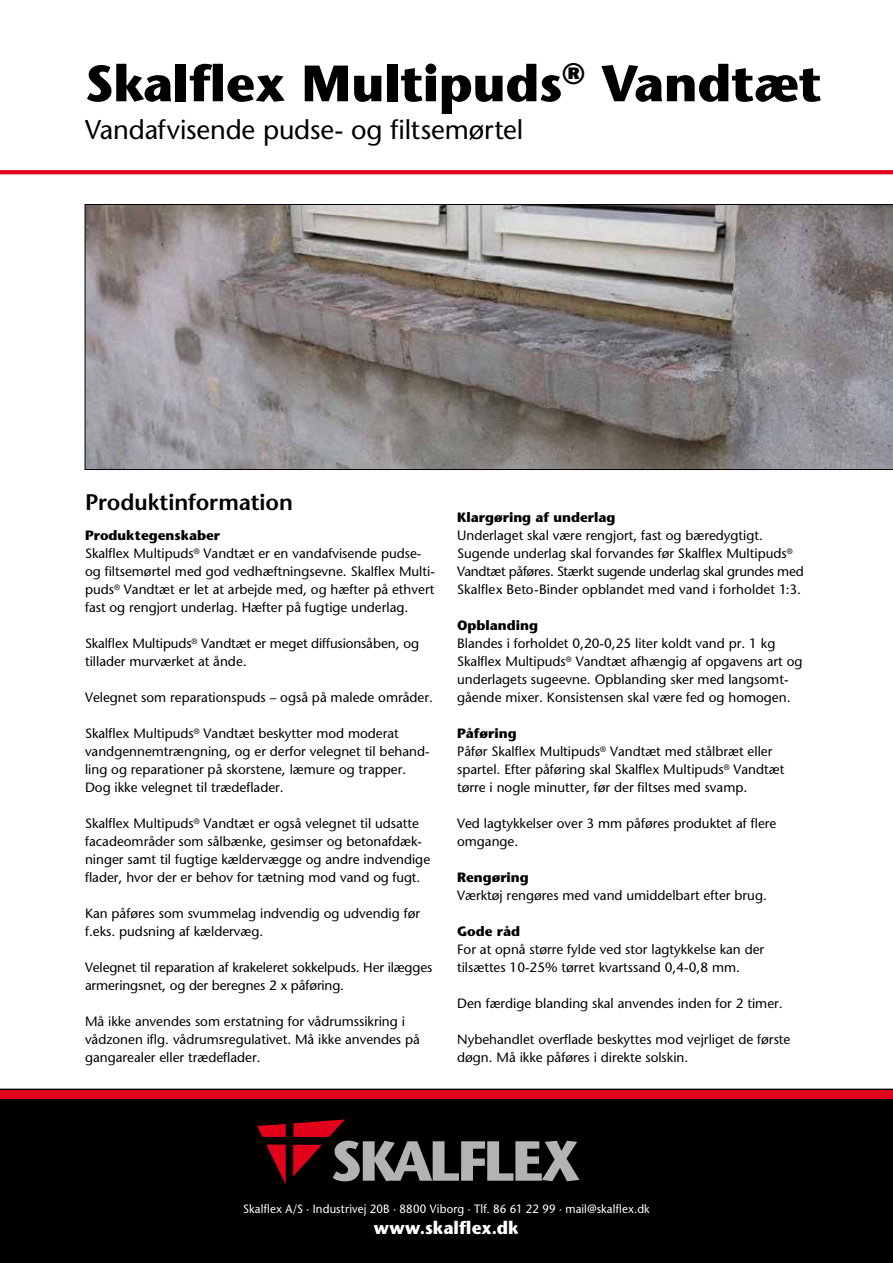
<style>
.page{position:relative;width:893px;height:1263px;background:#fff}
.page>*{position:absolute;margin:0;border:0;box-sizing:border-box;transform-origin:0 0}
.t1{font:700 51px "Stone Sans";letter-spacing:-.005em;color:#000}
.t2{font:27px "Stone Sans";letter-spacing:-.005em;color:#000}
.t3{font:600 22.5px "Stone Sans";color:#000}
.t4{font:700 18px "Stone Sans";letter-spacing:.005em;color:#fff;scale:.95 1}
.t5{font:13.5px/18px "Stone Sans";color:#000}
.t6{font:700 13.5px "Stone Sans";color:#000}
.t7{font:12px "Stone Sans";letter-spacing:.015em;color:#fff;scale:.95 1}
.s1{font-weight:700}
</style>
<div class="page">
<div style="left:0;top:1097px;width:893px;height:166px;background:#000"></div>
<div style="left:0;top:1090px;width:893px;height:9px;background:#e2001a"></div>
<hr style="left:0;top:1089px;width:893px;height:1px;background:#000">
<svg style="left:85px;top:204px;width:808px;height:266px;background:#8d8888"></svg>
<svg style="left:0;top:170px;width:893px;height:4px;background:#e2061f"></svg>
<svg style="left:257px;top:1124px;width:29px;height:13px"></svg>
<svg style="left:266px;top:1144px;width:20px;height:40px"></svg>
<svg style="left:293px;top:1119px;width:286px;height:62px"></svg>
<h1 class="t1" style="left:85px;top:51px;width:738px">Skalflex Multipuds<sup>®</sup> Vandtæt</h1>
<h2 class="t2" style="left:85px;top:113px;width:440px">Vandafvisende pudse- og filtsemørtel</h2>
<h3 class="t3" style="left:85px;top:488px;width:209px">Produktinformation</h3>
<p class="t5" style="left:85px;top:526px;width:351px"><span class="s1">Produktegenskaber<br></span>Skalflex Multipuds<sup>®</sup> Vandtæt er en vandafvisende pudse&shy;og filtsemørtel med god vedhæftningsevne. Skalflex Multi&shy;puds<sup>®</sup> Vandtæt er let at arbejde med, og hæfter på ethvert fast og rengjort underlag. Hæfter på fugtige underlag.</p>
<p class="t5" style="left:85px;top:634px;width:336px">Skalflex Multipuds<sup>®</sup> Vandtæt er meget diffusionsåben, og tillader murværket at ånde.</p>
<p class="t5" style="left:85px;top:688px;width:349px">Velegnet som reparationspuds – også på malede områder.</p>
<p class="t5" style="left:85px;top:724px;width:346px">Skalflex Multipuds<sup>®</sup> Vandtæt beskytter mod moderat vandgennemtrængning, og er derfor velegnet til behand&shy;ling og reparationer på skorstene, læmure og trapper.<br>Dog ikke velegnet til trædeflader.</p>
<p class="t5" style="left:85px;top:814px;width:347px">Skalflex Multipuds<sup>®</sup> Vandtæt er også velegnet til udsatte facadeområder som sålbænke, gesimser og betonafdæk&shy;ninger samt til fugtige kældervægge og andre indvendige flader, hvor der er behov for tætning mod vand og fugt.</p>
<p class="t5" style="left:85px;top:904px;width:337px">Kan påføres som svummelag indvendig og udvendig før f.eks. pudsning af kældervæg.</p>
<p class="t5" style="left:85px;top:958px;width:349px">Velegnet til reparation af krakeleret sokkelpuds. Her ilægges armeringsnet, og der beregnes 2 x påføring.</p>
<p class="t5" style="left:85px;top:1012px;width:336px">Må ikke anvendes som erstatning for vådrumssikring i vådzonen iflg. vådrumsregulativet. Må ikke anvendes på gangarealer eller trædeflader.</p>
<p class="t6" style="left:457px;top:509px;width:160px">Klargøring af underlag</p>
<p class="t5" style="left:457px;top:526px;width:348px">Underlaget skal være rengjort, fast og bæredygtigt.<br>Sugende underlag skal forvandes før Skalflex Multipuds<sup>® </sup>Vandtæt påføres. Stærkt sugende underlag skal grundes med Skalflex Beto-Binder opblandet med vand i forholdet 1:3.</p>
<p class="t6" style="left:457px;top:617px;width:83px">Opblanding</p>
<p class="t5" style="left:457px;top:634px;width:347px">Blandes i forholdet 0,20-0,25 liter koldt vand pr. 1 kg Skalflex Multipuds<sup>®</sup> Vandtæt afhængig af opgavens art og underlagets sugeevne. Opblanding sker med langsomt&shy;gående mixer. Konsistensen skal være fed og homogen.</p>
<p class="t5" style="left:457px;top:724px;width:329px"><span class="s1">Påføring<br></span>Påfør Skalflex Multipuds<sup>®</sup> Vandtæt med stålbræt eller spartel. Efter påføring skal Skalflex Multipuds<sup>®</sup> Vandtæt tørre i nogle minutter, før der filtses med svamp.</p>
<p class="t5" style="left:457px;top:814px;width:321px">Ved lagtykkelser over 3 mm påføres produktet af flere omgange.</p>
<p class="t6" style="left:457px;top:869px;width:73px">Rengøring</p>
<p class="t5" style="left:457px;top:886px;width:311px">Værktøj rengøres med vand umiddelbart efter brug.</p>
<p class="t6" style="left:457px;top:923px;width:64px">Gode råd</p>
<p class="t5" style="left:457px;top:940px;width:309px">For at opnå større fylde ved stor lagtykkelse kan der tilsættes 10-25% tørret kvartssand 0,4-0,8 mm.</p>
<p class="t5" style="left:457px;top:994px;width:327px">Den færdige blanding skal anvendes inden for 2 timer.</p>
<p class="t5" style="left:457px;top:1030px;width:335px">Nybehandlet overflade beskyttes mod vejrliget de første døgn. Må ikke påføres i direkte solskin.</p>
<p class="t7" style="left:243px;top:1201px;width:429px">Skalflex A/S · Industrivej 20B · 8800 Viborg · Tlf. 86 61 22 99 · mail@skalflex.dk</p>
<h3 class="t4" style="left:374px;top:1217px;width:154px">www.skalflex.dk</h3>
</div>
